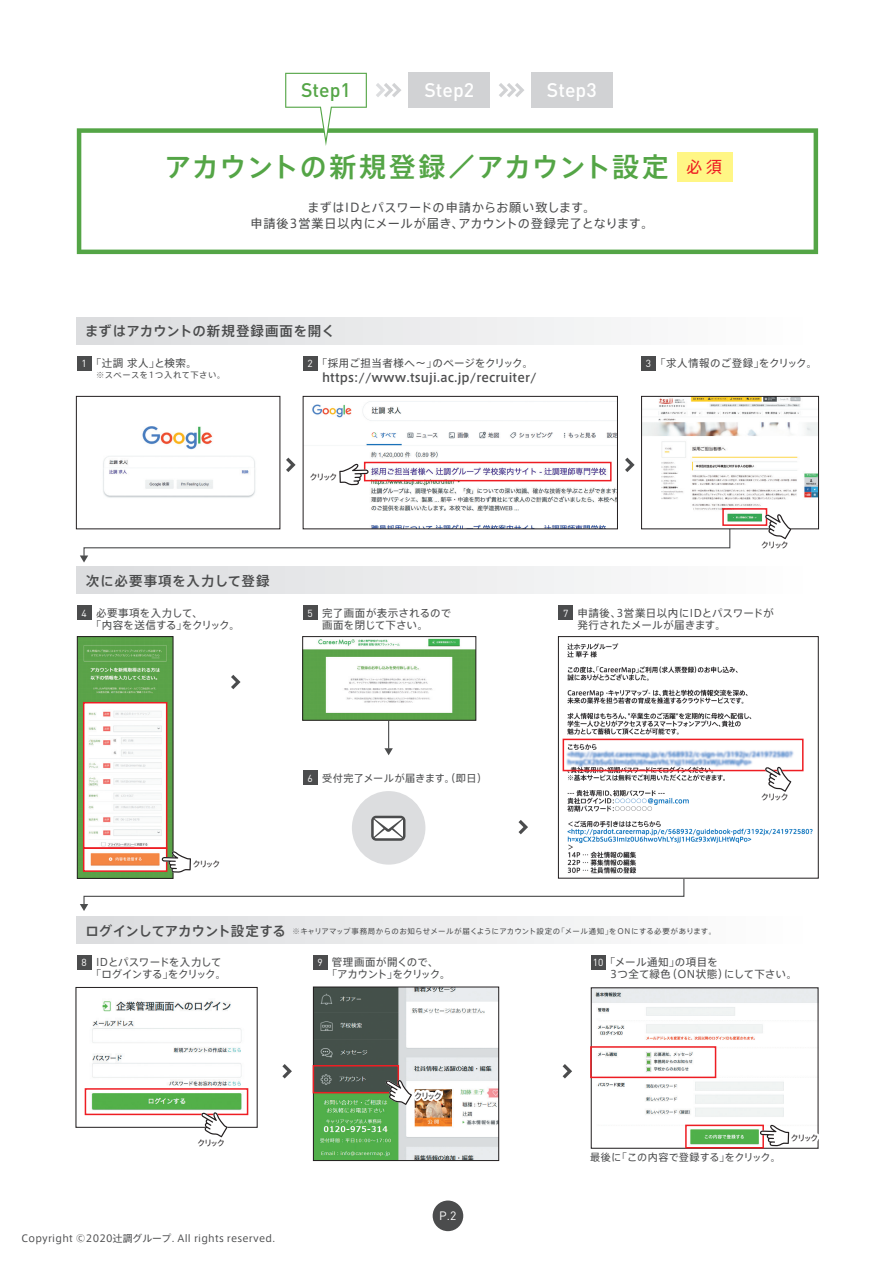
<style>
.page{position:relative;width:894px;height:1264px;background:#fff}
.page>*{position:absolute;margin:0;border:0;box-sizing:border-box;transform-origin:0 0}
.t1{font:500 27px "Axis Std";letter-spacing:.02em;color:#54a546}
.t2{font:500 19.5px "DIN";color:#fff}
.t3{font:500 19.5px "DIN";color:#54a546}
.t4{font:16.2px "Axis Std";color:#ee1d23}
.t5{font:500 13.5px "Axis Std";letter-spacing:.055em;color:#4b4c4d}
.t6{font:12.15px/16.2px "Axis Std";letter-spacing:.045em;color:#4b4c4d;text-align:center}
.t7{font:500 12px "Axis Std";letter-spacing:.01em;color:#4b4c4d}
.t8{font:12px "DIN";color:#fff}
.t9{font:10.5px/12px "Axis Std";letter-spacing:.03em;color:#4b4c4d}
.t10{font:10.5px/12px "Axis Std";letter-spacing:.01em;color:#4b4c4d}
.t11{font:10.5px/12px "Axis Std";letter-spacing:-.02em;color:#4b4c4d;text-align:center}
.t12{font:10.5px/12px "Axis Std";letter-spacing:-.025em;color:#4b4c4d}
.t13{font:10.5px "Axis Std";letter-spacing:.04em;color:#4b4c4d}
.t14{font:10.5px "Axis Std";letter-spacing:.045em;color:#4b4c4d}
.t15{font:10.2px "Axis Std";letter-spacing:.01em;color:#4b4c4d}
.t16{font:10.2px "DIN";color:#fff}
.t17{font:9.75px "Axis Std";letter-spacing:.025em;color:#4b4c4d}
.t18{font:8.25px "Axis Std";letter-spacing:.065em;color:#4b4c4d}
.t19{font:8.1px "Axis Std";letter-spacing:-.18em;color:#231f20}
.t20{font:7.35px "Axis Std";letter-spacing:.04em;color:#4b4c4d}
.s1{font-family:"DIN";font-size:10.2px;color:#fff}
.s2{font-family:"DIN";color:#fff}
.s3{font-weight:500;font-size:13.5px}
</style>
<div class="page">
<hr style="left:388px;top:688px;width:1px;height:60px;background:#4b4c4d">
<svg style="left:384px;top:748px;width:9px;height:7px"></svg>
<svg style="left:83px;top:445px;width:647px;height:110px"></svg>
<svg style="left:80px;top:555px;width:8px;height:7px"></svg>
<svg style="left:83px;top:793px;width:601px;height:110px"></svg>
<svg style="left:80px;top:903px;width:8px;height:7px"></svg>
<img style="left:83px;top:426px;width:195px;height:101px">
<div style="left:76px;top:396px;width:204px;height:133px;border:1px solid #231f20"></div>
<img style="left:643px;top:398px;width:173px;height:129px">
<div style="left:641px;top:396px;width:177px;height:133px;border:1px solid #231f20"></div>
<img style="left:305px;top:401px;width:310px;height:126px">
<div style="left:303px;top:396px;width:314px;height:133px;border:1px solid #231f20"></div>
<img style="left:79px;top:638px;width:92px;height:238px">
<div style="left:77px;top:636px;width:96px;height:242px;border:1px solid #231f20"></div>
<img style="left:304px;top:638px;width:170px;height:80px">
<div style="left:302px;top:636px;width:174px;height:84px;border:1px solid #231f20"></div>
<img style="left:560px;top:643px;width:253px;height:233px">
<div style="left:558px;top:636px;width:260px;height:242px;border:1px solid #231f20"></div>
<img style="left:84px;top:1001px;width:165px;height:115px">
<div style="left:76px;top:987px;width:181px;height:140px;border:1px solid #231f20"></div>
<img style="left:593px;top:989px;width:223px;height:156px">
<img style="left:315px;top:988px;width:182px;height:170px">
<div style="left:313px;top:986px;width:186px;height:174px;border:1px solid #231f20"></div>
<svg style="left:77px;top:128px;width:740px;height:126px"></svg>
<div style="left:77px;top:317px;width:740px;height:27px;background:linear-gradient(to right,#dbdcde,#fff)"></div>
<div style="left:77px;top:566px;width:740px;height:27px;background:linear-gradient(to right,#dbdcde,#fff)"></div>
<div style="left:77px;top:916px;width:740px;height:27px;background:linear-gradient(to right,#dbdcde,#fff)"></div>
<div style="left:432px;top:1200px;width:31px;height:30px;background:#4b4c4d;border-radius:50%"></div>
<div style="left:677px;top:152px;width:55px;height:29px;background:#fff685"></div>
<svg style="left:285px;top:73px;width:82px;height:73px"></svg>
<div style="left:408px;top:73px;width:82px;height:35px;background:#d1d2d4"></div>
<div style="left:531px;top:73px;width:81px;height:35px;background:#d1d2d4"></div>
<svg style="left:376px;top:83px;width:25px;height:14px"></svg>
<svg style="left:499px;top:83px;width:25px;height:14px"></svg>
<svg style="left:625px;top:457px;width:9px;height:15px"></svg>
<svg style="left:286px;top:457px;width:9px;height:15px"></svg>
<svg style="left:231px;top:675px;width:9px;height:14px"></svg>
<svg style="left:518px;top:819px;width:10px;height:15px"></svg>
<svg style="left:282px;top:1064px;width:10px;height:14px"></svg>
<svg style="left:562px;top:1064px;width:10px;height:14px"></svg>
<div style="left:77px;top:356px;width:14px;height:14px;background:#4b4c4d"></div>
<div style="left:303px;top:356px;width:14px;height:14px;background:#4b4c4d"></div>
<div style="left:641px;top:356px;width:14px;height:14px;background:#4b4c4d"></div>
<div style="left:77px;top:605px;width:14px;height:14px;background:#4b4c4d"></div>
<div style="left:303px;top:605px;width:14px;height:14px;background:#4b4c4d"></div>
<div style="left:303px;top:770px;width:14px;height:14px;background:#4b4c4d"></div>
<div style="left:558px;top:605px;width:14px;height:14px;background:#4b4c4d"></div>
<div style="left:364px;top:461px;width:247px;height:20px;border:2px solid #ee1d23"></div>
<div style="left:722px;top:508px;width:45px;height:18px;border:2px solid #ee1d23"></div>
<svg style="left:754px;top:514px;width:38px;height:26px"></svg>
<div style="left:83px;top:847px;width:84px;height:24px;border:2px solid #ee1d23"></div>
<div style="left:83px;top:702px;width:84px;height:146px;border:2px solid #ee1d23"></div>
<svg style="left:162px;top:850px;width:62px;height:23px"></svg>
<svg style="left:303px;top:463px;width:65px;height:23px"></svg>
<div style="left:562px;top:738px;width:241px;height:33px;border:2px solid #ee1d23"></div>
<svg style="left:754px;top:766px;width:38px;height:40px"></svg>
<div style="left:77px;top:955px;width:14px;height:14px;background:#4b4c4d"></div>
<div style="left:313px;top:955px;width:14px;height:14px;background:#4b4c4d"></div>
<div style="left:591px;top:955px;width:14px;height:14px;background:#4b4c4d"></div>
<div style="left:85px;top:1088px;width:163px;height:26px;border:2px solid #ee1d23"></div>
<svg style="left:191px;top:1111px;width:38px;height:27px"></svg>
<div style="left:590px;top:1046px;width:126px;height:31px;border:2px solid #ee1d23"></div>
<div style="left:685px;top:1124px;width:78px;height:24px;border:2px solid #ee1d23"></div>
<div style="left:312px;top:1064px;width:87px;height:29px;border:2px solid #ee1d23"></div>
<svg style="left:385px;top:1079px;width:61px;height:25px"></svg>
<svg style="left:759px;top:1124px;width:60px;height:22px"></svg>
<div style="left:352px;top:791px;width:73px;height:73px;background:#dcdddf;border-radius:50%"></div>
<svg style="left:371px;top:815px;width:34px;height:25px"></svg>
<h2 class="t3" style="left:301px;top:78px;width:51px">Step1</h2>
<h2 class="t2" style="left:424px;top:78px;width:51px">Step2</h2>
<h2 class="t2" style="left:547px;top:78px;width:51px">Step3</h2>
<h1 class="t1" style="left:164px;top:147px;width:505px">アカウントの新規登録／アカウント設定</h1>
<h3 class="t6" style="left:250px;top:198px;width:404px">まずはIDとパスワードの申請からお願い致します。<br>申請後3営業日以内にメールが届き、アカウントの登録完了となります。</h3>
<h3 class="t4" style="left:686px;top:155px;width:37px">必須</h3>
<h3 class="t5" style="left:85px;top:321px;width:251px">まずはアカウントの新規登録画面を開く</h3>
<h3 class="t10" style="left:81px;top:356px;width:117px"><span class="s1">1</span> 「辻調 求人」と検索。</h3>
<p class="t18" style="left:96px;top:368px;width:131px">※スペースを1つ入れて下さい。</p>
<h3 class="t13" style="left:307px;top:355px;width:227px"><span class="s1">2</span> 「採用ご担当者様へ～」のページをクリック。</h3>
<h3 class="t7" style="left:322px;top:368px;width:216px">https://www.tsuji.ac.jp/recruiter/</h3>
<h3 class="t14" style="left:645px;top:355px;width:173px"><span class="s1">3</span> 「求人情報のご登録」をクリック。</h3>
<p class="t19" style="left:310px;top:471px;width:29px">クリック</p>
<h3 class="t5" style="left:86px;top:570px;width:185px">次に必要事項を入力して登録</h3>
<h3 class="t10" style="left:91px;top:606px;width:151px;text-indent:5px">必要事項を入力して、<br>「内容を送信する」をクリック。</h3>
<h3 class="t16" style="left:81px;top:606px;width:7px">4</h3>
<h3 class="t10" style="left:322px;top:606px;width:131px">完了画面が表示されるので画面を閉じて下さい。</h3>
<h3 class="t16" style="left:307px;top:606px;width:7px">5</h3>
<p class="t19" style="left:761px;top:538px;width:29px">クリック</p>
<h3 class="t16" style="left:563px;top:606px;width:7px">7</h3>
<h3 class="t9" style="left:577px;top:606px;width:197px">申請後、3営業日以内にIDとパスワードが発行されたメールが届きます。</h3>
<p class="t19" style="left:193px;top:858px;width:29px">クリック</p>
<h3 class="t15" style="left:307px;top:770px;width:181px"><span class="s2">6</span> 受付完了メールが届きます。（即日）</h3>
<p class="t19" style="left:761px;top:791px;width:29px">クリック</p>
<p class="t20" style="left:85px;top:925px;width:632px"><span class="s3">ログインしてアカウント設定する</span> ※キャリアマップ事務局からのお知らせメールが届くようにアカウント設定の「メール通知」をONにする必要があります。</p>
<h3 class="t11" style="left:91px;top:955px;width:137px">IDとパスワードを入力して「ログインする」をクリック。</h3>
<h3 class="t16" style="left:81px;top:956px;width:7px">8</h3>
<h3 class="t12" style="left:326px;top:955px;width:126px;text-indent:5px">管理画面が開くので、「アカウント」をクリック。</h3>
<h3 class="t16" style="left:317px;top:956px;width:7px">9</h3>
<h3 class="t9" style="left:610px;top:955px;width:189px;text-indent:-17px"><span class="s1">10</span>「メール通知」の項目を<br>3つ全て緑色（ON状態）にして下さい。</h3>
<p class="t19" style="left:197px;top:1136px;width:29px">クリック</p>
<h3 class="t17" style="left:22px;top:1230px;width:255px">Copyright ©2020辻調グループ. All rights reserved.</h3>
<p class="t19" style="left:414px;top:1089px;width:29px">クリック</p>
<h3 class="t8" style="left:439px;top:1208px;width:19px">P.2</h3>
<h3 class="t15" style="left:590px;top:1149px;width:192px">最後に「この内容で登録する」をクリック。</h3>
<p class="t19" style="left:790px;top:1131px;width:29px">クリック</p>
</div>
